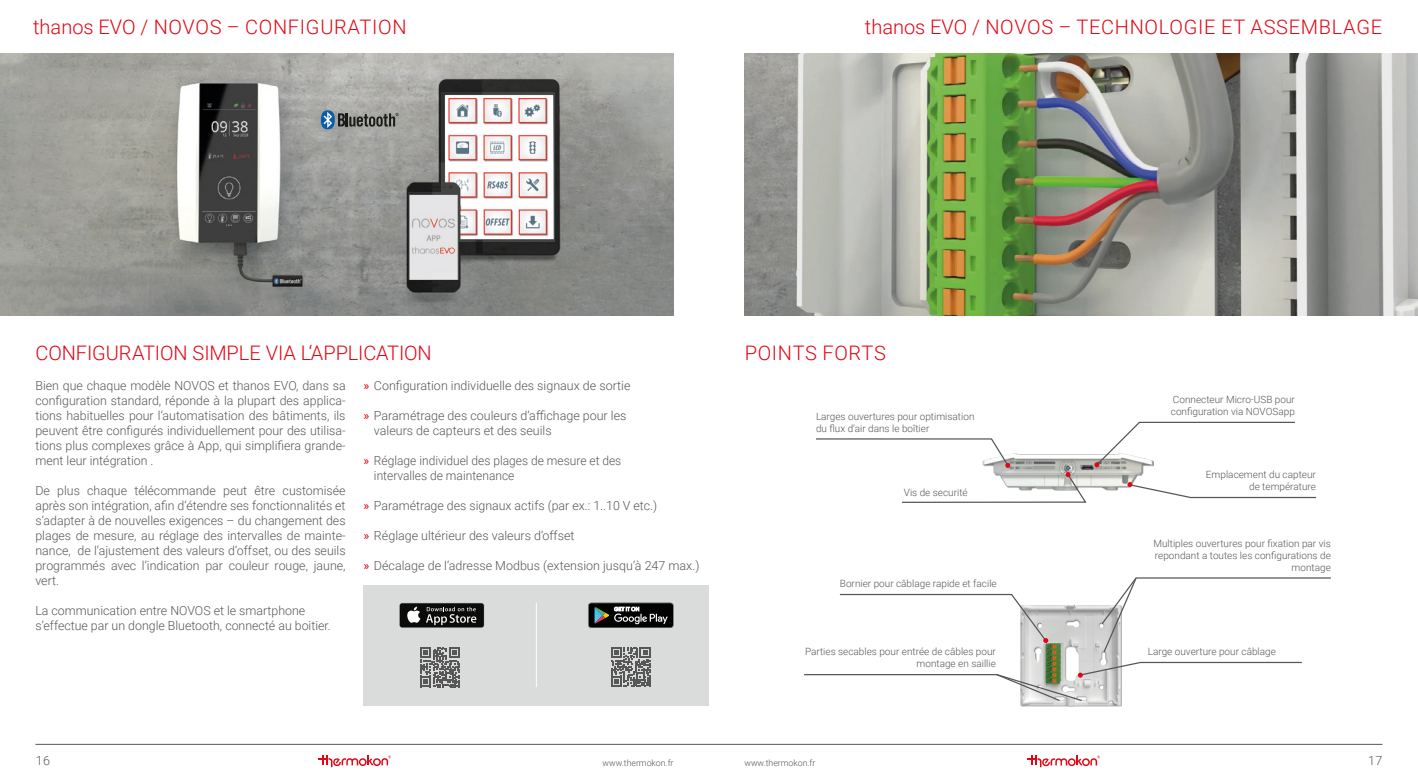
<style>
.page{position:relative;width:1418px;height:780px;background:#fff}
.page>*{position:absolute;margin:0;border:0;box-sizing:border-box;transform-origin:0 0}
.Headline{font:300 20px "Roboto";letter-spacing:.025em;color:#e30614}
.Headline-2{font:300 20px "Roboto";letter-spacing:-.005em;color:#e30614}
.t1{font:300 12.5px/15px "Roboto";color:#575757;text-align:justify}
.t2{font:300 12.5px/15px "Roboto";color:#575757;scale:.96 1}
.t3{font:300 10px/12px "Roboto";color:#575757;text-align:right}
.t4{font:300 8.75px "Roboto";color:#575757}
.s1{font-weight:400;color:#e30614}
</style>
<div class="page">
<hr style="left:35px;top:744px;width:1347px;height:1px;background:#575757">
<svg style="left:1027px;top:755px;width:72px;height:12px"></svg>
<svg style="left:318px;top:755px;width:73px;height:12px"></svg>
<img style="left:0;top:53px;width:673px;height:262px">
<img style="left:352px;top:53px;width:237px;height:263px">
<svg style="left:321px;top:110px;width:78px;height:19px"></svg>
<img style="left:744px;top:53px;width:673px;height:262px">
<div style="left:1020px;top:605px;width:101px;height:102px;background:#181816;opacity:.5"></div>
<img style="left:1020px;top:604px;width:100px;height:101px">
<svg style="left:1100px;top:577px;width:231px;height:76px"></svg>
<svg style="left:839px;top:593px;width:209px;height:50px"></svg>
<svg style="left:804px;top:661px;width:498px;height:41px"></svg>
<svg style="left:816px;top:421px;width:500px;height:82px"></svg>
<div style="left:363px;top:585px;width:346px;height:120px;background:#dadbdb"></div>
<svg style="left:588px;top:602px;width:85px;height:26px;background:#333535"></svg>
<svg style="left:399px;top:602px;width:85px;height:26px"></svg>
<div style="left:400px;top:603px;width:84px;height:24px;background:#0b0b09;border-radius:2px"></div>
<svg style="left:407px;top:606px;width:13px;height:16px"></svg>
<svg style="left:426px;top:607px;width:50px;height:18px"></svg>
<svg style="left:420px;top:647px;width:40px;height:40px"></svg>
<svg style="left:611px;top:647px;width:40px;height:40px"></svg>
<hr style="left:536px;top:602px;width:1px;height:85px;background:#fff">
<p class="Headline" style="left:33px;top:13px;width:375px">thanos EVO / NOVOS – CONFIGURATION</p>
<p class="Headline" style="left:865px;top:13px;width:519px">thanos EVO / NOVOS – TECHNOLOGIE ET ASSEMBLAGE</p>
<p class="Headline-2" style="left:35px;top:339px;width:398px">CONFIGURATION SIMPLE VIA L‘APPLICATION</p>
<p class="t1" style="left:35px;top:378px;width:312px">Bien que chaque modèle NOVOS et thanos EVO, dans sa configuration standard, réponde à la plupart des applica&shy;tions habituelles pour l‘automatisation des bâtiments, ils peuvent être configurés individuellement pour des utilisa&shy;tions plus complexes grâce à App, qui simplifiera grande&shy;ment leur intégration .</p>
<p class="t1" style="left:35px;top:483px;width:312px">De plus chaque télécommande peut être customisée après son intégration, afin d‘étendre ses fonctionnalités et s‘adapter à de nouvelles exigences – du changement des plages de mesure, au réglage des intervalles de mainte&shy;nance, de l‘ajustement des valeurs d‘offset, ou des seuils programmés avec l‘indication par couleur rouge, jaune, vert.</p>
<p class="t1" style="left:35px;top:603px;width:297px">La communication entre NOVOS et le smartphone s‘effectue par un dongle Bluetooth, connecté au boitier.</p>
<p class="t1" style="left:363px;top:378px;width:269px"><span class="s1">»</span> Configuration individuelle des signaux de sortie</p>
<p class="t1" style="left:374px;top:408px;width:254px;text-indent:-11px"><span class="s1">»</span> Paramétrage des couleurs d’affichage pour les valeurs de capteurs et des seuils</p>
<p class="t2" style="left:374px;top:453px;width:259px;text-indent:-11px"><span class="s1">»</span> Réglage individuel des plages de mesure et des intervalles de maintenance</p>
<p class="t1" style="left:363px;top:498px;width:295px"><span class="s1">»</span> Paramétrage des signaux actifs (par ex.: 1..10 V etc.)</p>
<p class="t1" style="left:363px;top:528px;width:213px"><span class="s1">»</span> Réglage ultérieur des valeurs d’offset</p>
<p class="t1" style="left:363px;top:558px;width:337px"><span class="s1">»</span> Décalage de l‘adresse Modbus (extension jusqu‘à 247 max.)</p>
<p class="Headline" style="left:744px;top:339px;width:143px">POINTS FORTS</p>
<p class="t3" style="left:816px;top:409px;width:160px;text-align:left">Larges ouvertures pour optimisation du flux d’air dans le boîtier</p>
<p class="t3" style="left:903px;top:486px;width:65px">Vis de securité</p>
<p class="t3" style="left:840px;top:577px;width:158px">Bornier pour câblage rapide et facile</p>
<p class="t3" style="left:1172px;top:393px;width:123px">Connecteur Micro-USB pour</p>
<p class="t3" style="left:1170px;top:405px;width:125px">configuration via NOVOSapp</p>
<p class="t3" style="left:1205px;top:468px;width:111px">Emplacement du capteur</p>
<p class="t3" style="left:1249px;top:480px;width:68px">de température</p>
<p class="t3" style="left:1153px;top:536px;width:179px">Multiples ouvertures pour fixation par vis repondant a toutes les configurations de montage</p>
<p class="t3" style="left:805px;top:644px;width:192px">Parties secables pour entrée de câbles pour montage en saillie</p>
<p class="t3" style="left:1147px;top:645px;width:130px">Large ouverture pour câblage</p>
<p class="t1" style="left:36px;top:753px;width:16px">16</p>
<p class="t4" style="left:602px;top:756px;width:72px">www.thermokon.fr</p>
<p class="t4" style="left:744px;top:756px;width:72px">www.thermokon.fr</p>
<p class="t1" style="left:1367px;top:753px;width:16px">17</p>
</div>
